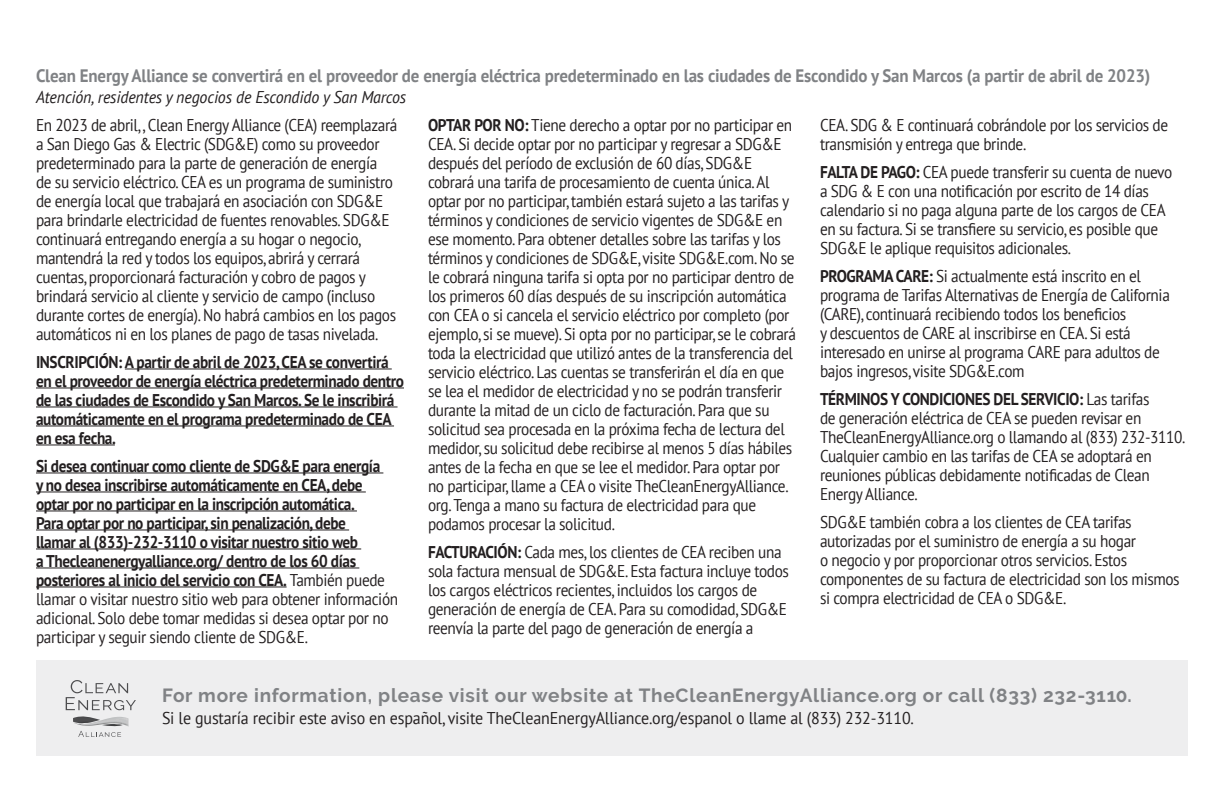
<style>
.page{position:relative;width:1224px;height:792px;background:#fff}
.page>*{position:absolute;margin:0;border:0;box-sizing:border-box;transform-origin:0 0}
.H3{font:700 19px "Raleway";letter-spacing:.04em;color:#808285}
.t1{font:700 18px "PT Sans";letter-spacing:-.01em;color:#808285;scale:.94 1}
.T_C{font:17px/19px "PT Sans";letter-spacing:-.025em;color:#231f20;scale:.9 1}
.T_C-2{font:700 17px/19px "PT Sans";letter-spacing:-.025em;color:#231f20;scale:.9 1}
.T_Cs{font:17px "PT Sans";letter-spacing:-.01em;color:#231f20;scale:.94 1}
.t2{font:italic 17px "PT Sans";letter-spacing:-.01em;color:#231f20;scale:.94 1}
.s1{font-weight:400}
.s2{font-weight:700}
</style>
<div class="page">
<div style="left:36px;top:661px;width:1152px;height:95px;background:#eeeeef"></div>
<hr style="left:125px;top:369px;width:267px;height:1px;background:#231f20">
<hr style="left:36px;top:388px;width:368px;height:1px;background:#231f20">
<hr style="left:36px;top:407px;width:362px;height:1px;background:#231f20">
<hr style="left:36px;top:426px;width:358px;height:1px;background:#231f20">
<hr style="left:36px;top:445px;width:79px;height:1px;background:#231f20">
<hr style="left:36px;top:473px;width:347px;height:1px;background:#231f20">
<hr style="left:36px;top:492px;width:330px;height:1px;background:#231f20">
<hr style="left:36px;top:511px;width:321px;height:1px;background:#231f20">
<hr style="left:36px;top:530px;width:313px;height:1px;background:#231f20">
<hr style="left:36px;top:549px;width:325px;height:1px;background:#231f20">
<hr style="left:36px;top:568px;width:323px;height:1px;background:#231f20">
<hr style="left:36px;top:587px;width:251px;height:1px;background:#231f20">
<svg style="left:66px;top:680px;width:70px;height:57px"></svg>
<p class="t1" style="left:36px;top:64px;width:1187px">Clean Energy Alliance se convertirá en el proveedor de energía eléctrica predeterminado en las ciudades de Escondido y San Marcos (a partir de abril de 2023)</p>
<p class="t2" style="left:36px;top:86px;width:395px">Atención, residentes y negocios de Escondido y San Marcos</p>
<p class="T_C" style="left:36px;top:115px;width:403px">En 2023 de abril, , Clean Energy Alliance (CEA) reemplazará a San Diego Gas &amp; Electric (SDG&amp;E) como su proveedor predeterminado para la parte de generación de energía<br>de su servicio eléctrico. CEA es un programa de suministro de energía local que trabajará en asociación con SDG&amp;E para brindarle electricidad de fuentes renovables. SDG&amp;E continuará entregando energía a su hogar o negocio, mantendrá la red y todos los equipos, abrirá y cerrará cuentas, proporcionará facturación y cobro de pagos y brindará servicio al cliente y servicio de campo (incluso durante cortes de energía). No habrá cambios en los pagos automáticos ni en los planes de pago de tasas nivelada.</p>
<p class="T_C-2" style="left:36px;top:352px;width:410px">INSCRIPCIÓN: A partir de abril de 2023, CEA se convertirá en el proveedor de energía eléctrica predeterminado dentro de las ciudades de Escondido y San Marcos. Se le inscribirá automáticamente en el programa predeterminado de CEA en esa fecha.</p>
<p class="T_C-2" style="left:36px;top:456px;width:404px">Si desea continuar como cliente de SDG&amp;E para energía<br>y no desea inscribirse automáticamente en CEA, debe optar por no participar en la inscripción automática.<br>Para optar por no participar, sin penalización, debe<br>llamar al (833)-232-3110 o visitar nuestro sitio web<br>a Thecleanenergyalliance.org/ dentro de los 60 días posteriores al inicio del servicio con CEA. <span class="s1">También puede llamar o visitar nuestro sitio web para obtener información adicional. Solo debe tomar medidas si desea optar por no participar y seguir siendo cliente de SDG&amp;E.</span></p>
<p class="T_C" style="left:820px;top:115px;width:388px">CEA. SDG &amp; E continuará cobrándole por los servicios de transmisión y entrega que brinde.</p>
<p class="T_C" style="left:820px;top:162px;width:393px"><span class="s2">FALTA DE PAGO:</span> CEA puede transferir su cuenta de nuevo a SDG &amp; E con una notificación por escrito de 14 días calendario si no paga alguna parte de los cargos de CEA en su factura. Si se transfiere su servicio, es posible que SDG&amp;E le aplique requisitos adicionales.</p>
<p class="T_C" style="left:820px;top:266px;width:390px"><span class="s2">PROGRAMA CARE:</span> Si actualmente está inscrito en el programa de Tarifas Alternativas de Energía de California (CARE), continuará recibiendo todos los beneficios<br>y descuentos de CARE al inscribirse en CEA. Si está interesado en unirse al programa CARE para adultos de bajos ingresos, visite SDG&amp;E.com</p>
<p class="T_C" style="left:820px;top:389px;width:407px"><span class="s2">TÉRMINOS Y CONDICIONES DEL SERVICIO:</span> Las tarifas<br>de generación eléctrica de CEA se pueden revisar en TheCleanEnergyAlliance.org o llamando al (833) 232-3110.<br>Cualquier cambio en las tarifas de CEA se adoptará en reuniones públicas debidamente notificadas de Clean Energy Alliance.</p>
<p class="T_C" style="left:820px;top:512px;width:401px">SDG&amp;E también cobra a los clientes de CEA tarifas autorizadas por el suministro de energía a su hogar<br>o negocio y por proporcionar otros servicios. Estos componentes de su factura de electricidad son los mismos si compra electricidad de CEA o SDG&amp;E.</p>
<p class="T_C" style="left:428px;top:115px;width:410px"><span class="s2">OPTAR POR NO:</span> Tiene derecho a optar por no participar en CEA. Si decide optar por no participar y regresar a SDG&amp;E después del período de exclusión de 60 días, SDG&amp;E cobrará una tarifa de procesamiento de cuenta única. Al optar por no participar, también estará sujeto a las tarifas y términos y condiciones de servicio vigentes de SDG&amp;E en ese momento. Para obtener detalles sobre las tarifas y los términos y condiciones de SDG&amp;E, visite SDG&amp;E.com. No se le cobrará ninguna tarifa si opta por no participar dentro de los primeros 60 días después de su inscripción automática con CEA o si cancela el servicio eléctrico por completo (por ejemplo, si se mueve). Si opta por no participar, se le cobrará toda la electricidad que utilizó antes de la transferencia del servicio eléctrico. Las cuentas se transferirán el día en que se lea el medidor de electricidad y no se podrán transferir durante la mitad de un ciclo de facturación. Para que su solicitud sea procesada en la próxima fecha de lectura del medidor, su solicitud debe recibirse al menos 5 días hábiles antes de la fecha en que se lee el medidor. Para optar por no participar, llame a CEA o visite TheCleanEnergyAlliance. org. Tenga a mano su factura de electricidad para que podamos procesar la solicitud.</p>
<p class="T_C" style="left:428px;top:542px;width:403px"><span class="s2">FACTURACIÓN:</span> Cada mes, los clientes de CEA reciben una sola factura mensual de SDG&amp;E. Esta factura incluye todos los cargos eléctricos recientes, incluidos los cargos de generación de energía de CEA. Para su comodidad, SDG&amp;E reenvía la parte del pago de generación de energía a</p>
<h4 class="H3" style="left:162px;top:684px;width:971px">For more information, please visit our website at TheCleanEnergyAlliance.org or call (833) 232-3110.</h4>
<p class="T_Cs" style="left:162px;top:707px;width:802px">Si le gustaría recibir este aviso en español, visite TheCleanEnergyAlliance.org/espanol o llame al (833) 232-3110.</p>
</div>
